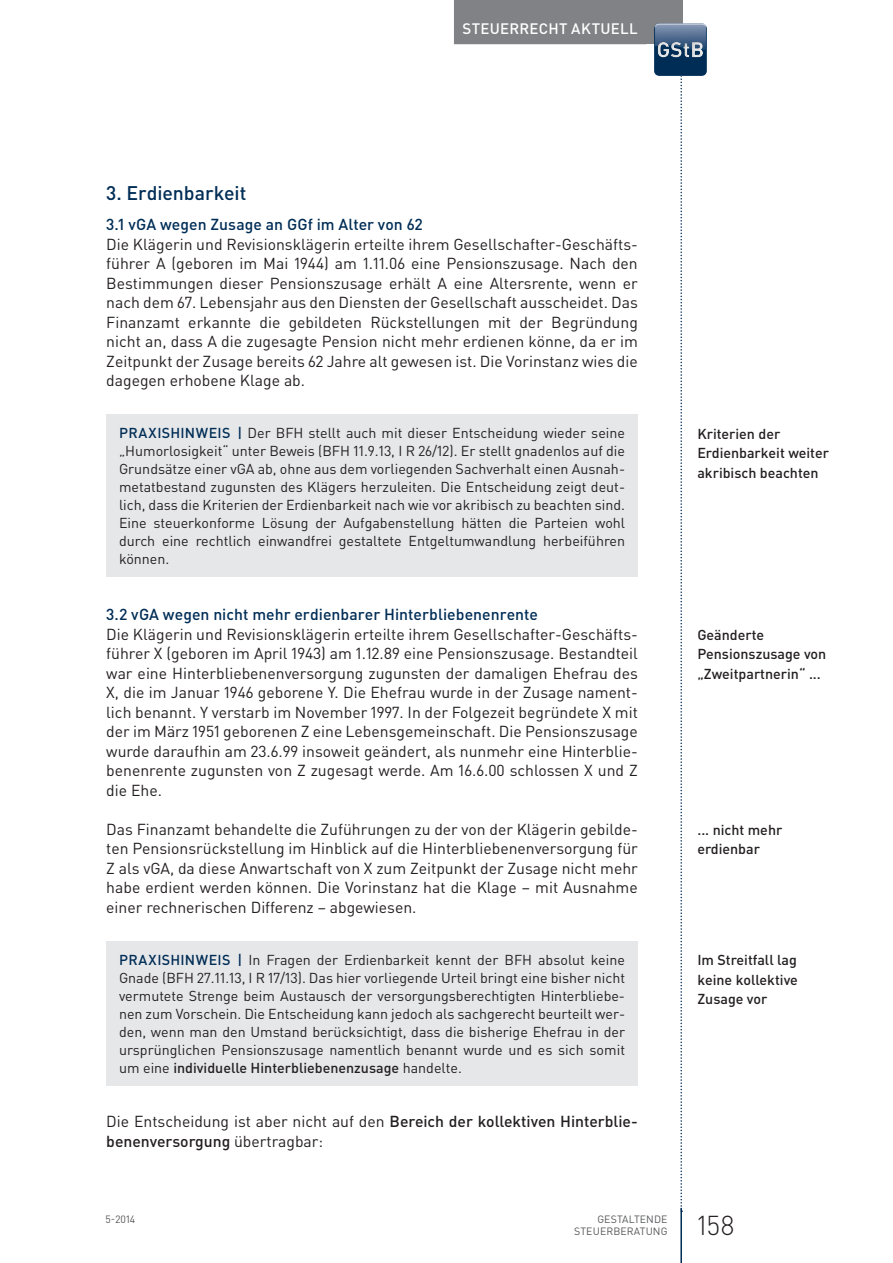
<style>
.page{position:relative;width:893px;height:1263px;background:#fff}
.page>*{position:absolute;margin:0;border:0;box-sizing:border-box;transform-origin:0 0}
.t1{font:300 27px "DIN Pro";color:#231f20}
.t2{font:500 19.5px "DIN Pro";letter-spacing:-.005em;color:#002d56}
.t3{font:15.75px/19.5px "DIN Pro";color:#231f20;text-align:justify}
.t4{font:500 15.75px/19.5px "DIN Pro";color:#231f20}
.t5{font:500 15.75px "DIN Pro";letter-spacing:.005em;color:#002d56}
.t6{font:500 15px "DIN Pro";letter-spacing:.02em;color:#fff}
.t7{font:14.25px/18px "DIN Pro";color:#231f20;text-align:justify}
.t8{font:500 14.25px/19.5px "DIN Pro";color:#231f20}
.t9{font:10.5px "DIN Pro";color:#57585a}
.s1{font-weight:500;color:#002d56}
.s2{font-weight:500}
.s3{font-weight:400}
</style>
<div class="page">
<div style="left:638px;top:0;width:44px;height:44px;background:#808285"></div>
<hr style="left:680px;top:1208px;width:2px;height:55px;background:#002d56">
<div style="left:454px;top:0;width:192px;height:44px;background:#808285"></div>
<img style="left:654px;top:23px;width:53px;height:53px">
<svg style="left:658px;top:0;width:45px;height:1212px"></svg>
<div style="left:655px;top:41px;width:49px;height:16px;background:#231f20;opacity:.3"></div>
<div style="left:106px;top:414px;width:532px;height:163px;background:#e6e7e9"></div>
<div style="left:106px;top:941px;width:532px;height:144px;background:#e6e7e9"></div>
<p class="t6" style="left:462px;top:18px;width:177px">Steuerrecht aktuell</p>
<p class="t2" style="left:106px;top:180px;width:142px">3. Erdienbarkeit</p>
<p class="t5" style="left:106px;top:214px;width:318px">3.1 vGA wegen Zusage an GGf im Alter von 62</p>
<p class="t3" style="left:106px;top:234px;width:533px">Die Klägerin und Revisionsklägerin erteilte ihrem Gesellschafter-Geschäfts&shy;führer A (geboren im Mai 1944) am 1.11.06 eine Pensionszusage. Nach den Bestimmungen dieser Pensionszusage erhält A eine Altersrente, wenn er nach dem 67. Lebensjahr aus den Diensten der Gesellschaft ausscheidet. Das Finanzamt erkannte die gebildeten Rückstellungen mit der Begründung nicht an, dass A die zugesagte Pension nicht mehr erdienen könne, da er im Zeitpunkt der Zusage bereits 62 Jahre alt gewesen ist. Die Vorinstanz wies die dagegen erhobene Klage ab.</p>
<p class="t7" style="left:119px;top:423px;width:508px"><span class="s1">Praxishinweis |</span> Der BFH stellt auch mit dieser Entscheidung wieder seine „Humorlosigkeit“ unter Beweis (BFH 11.9.13, I R 26/12). Er stellt gnadenlos auf die Grundsätze einer vGA ab, ohne aus dem vorliegenden Sachverhalt einen Ausnah&shy;metatbestand zugunsten des Klägers herzuleiten. Die Entscheidung zeigt deut&shy;lich, dass die Kriterien der Erdienbarkeit nach wie vor akribisch zu beachten sind.<br>Eine steuerkonforme Lösung der Aufgabenstellung hätten die Parteien wohl durch eine rechtlich einwandfrei gestaltete Entgeltumwandlung herbeiführen können.</p>
<p class="t5" style="left:106px;top:604px;width:433px">3.2 vGA wegen nicht mehr erdienbarer H interbliebenenrente</p>
<p class="t3" style="left:106px;top:624px;width:533px">Die Klägerin und Revisionsklägerin erteilte ihrem Gesellschafter-Geschäfts&shy;führer X (geboren im April 1943) am 1.12.89 eine Pensionszusage. Bestandteil war eine Hinterbliebenenversorgung zugunsten der damaligen Ehefrau des X, die im Januar 1946 geborene Y. Die Ehefrau wurde in der Zusage nament&shy;lich benannt. Y verstarb im November 1997. I n der Folgezeit begründete X mit der im März 1951 geborenen Z eine Lebensgemeinschaft. Die Pensionszusage wurde daraufhin am 23.6.99 insoweit geändert, als nunmehr eine Hinterblie&shy;benenrente zugunsten von Z zugesagt werde. Am 16.6.00 schlossen X und Z die Ehe.</p>
<p class="t3" style="left:106px;top:819px;width:533px">Das Finanzamt behandelte die Zuführungen zu der von der Klägerin gebilde&shy;ten Pensionsrückstellung im Hinblick auf die Hinterbliebenenversorgung für Z als vGA, da diese Anwartschaft von X zum Zeitpunkt der Zusage nicht mehr habe erdient werden können. Die Vorinstanz hat die Klage – mit Ausnahme einer rechnerischen Differenz – abgewiesen.</p>
<p class="t7" style="left:119px;top:950px;width:508px"><span class="s1">Praxishinweis |</span> I n Fragen der Erdienbarkeit kennt der BFH absolut keine Gnade (BFH 27.11.13, -I R 17/13). Das hier vorliegende Urteil bringt eine bisher nicht vermutete Strenge beim Austausch der versorgungsberechtigten Hinterbliebe&shy;nen zum Vorschein. Die Entscheidung kann jedoch als sachgerecht beurteilt wer&shy;den, wenn man den Umstand berücksichtigt, dass die bisherige Ehefrau in der ursprünglichen Pensionszusage namentlich benannt wurde und es sich somit um eine <span class="s2">individuelle H interbliebenenzusage</span> handelte.</p>
<p class="t4" style="left:106px;top:1111px;width:533px"><span class="s3">Die Entscheidung ist aber nicht auf den</span> Bereich der kollektiven H interblie&shy;benenversorgung <span class="s3">übertragbar:</span></p>
<p class="t9" style="left:106px;top:1212px;width:31px">5-2014</p>
<p class="t9" style="left:597px;top:1212px;width:14px">Gesta</p>
<p class="t9" style="left:629px;top:1212px;width:13px">ltende</p>
<p class="t9" style="left:574px;top:1224px;width:14px">Steuerberatung</p>
<p class="t8" style="left:697px;top:423px;width:133px">Kriterien der<br>Erdienbarkeit weiter akribisch beachten</p>
<p class="t8" style="left:697px;top:624px;width:131px">Geänderte<br>Pensionszusage von „Zweitpartnerin“ ...</p>
<p class="t8" style="left:697px;top:819px;width:86px">... nicht mehr erdienbar</p>
<p class="t8" style="left:697px;top:950px;width:102px;text-align:justify">Im Streitfall lag keine kollektive Zusage vor</p>
<h1 class="t1" style="left:697px;top:1207px;width:39px">158</h1>
</div>
